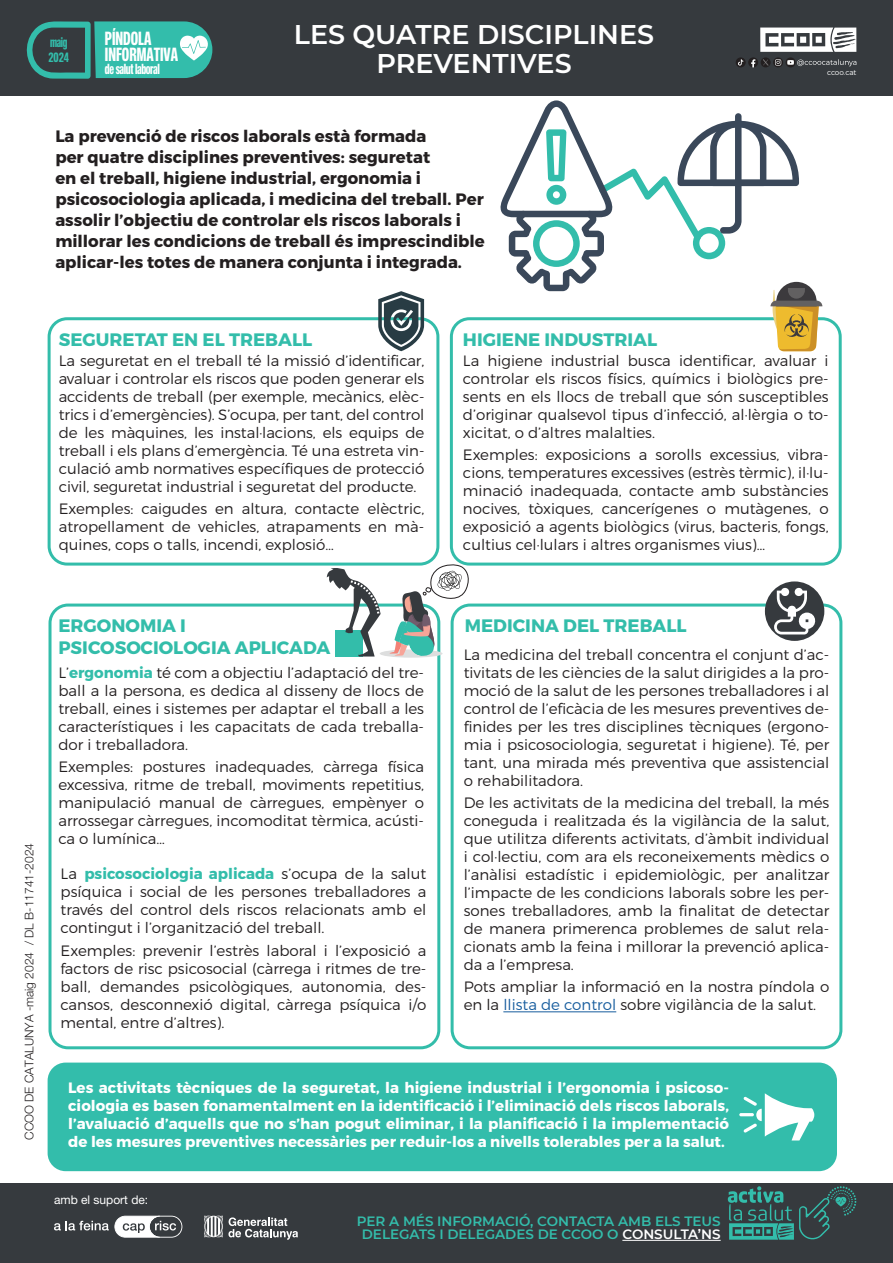
<style>
.page{position:relative;width:893px;height:1263px;background:#fff}
.page>*{position:absolute;margin:0;border:0;box-sizing:border-box;transform-origin:0 0}
.t1{font:600 27px/28.5px "Montserrat";color:#fff;text-align:center}
.t2{font:18.6px/16.2px "Neue Helvetica 79 Cm Bd";color:#fff}
.t3{font:700 18px/22.2px "Montserrat";color:#33bdaa}
.t4{font:700 16.5px/21px "Montserrat";color:#231f20}
.t5{font:300 15px/18px "Montserrat";color:#231f20;text-align:justify}
.t6{font:700 15px/18px "Montserrat";color:#fff;text-align:justify}
.t7{font:14.25px "Neue Helvetica 79 Cm Bd";letter-spacing:-.03em;color:#fff}
.t8{font:600 13.5px/13.5px "Montserrat";color:#33bdab;text-align:center}
.t9{font:13.5px/15.6px "Neue Helvetica 79 Cm Bd";letter-spacing:-.015em;color:#33bdab}
.t10{font:12px "Helvetica Neue LT 45 Lt";color:#231f20}
.t11{font:12px "Helvetica Neue LT 55 Rm";color:#fff}
.t12{font:300 7.35px "Montserrat";letter-spacing:-.025em;color:#fff}
.s1{font-weight:700;color:#33bdaa}
.s2{color:#175d9e}
.s3{color:#fff}
</style>
<div class="page">
<div style="left:49px;top:603px;width:391px;height:446px;border:3px solid #33bdaa;border-radius:18px"></div>
<div style="left:451px;top:603px;width:391px;height:446px;border:3px solid #33bdaa;border-radius:18px"></div>
<div style="left:450px;top:317px;width:392px;height:249px;border:3px solid #33bdaa;border-radius:18px"></div>
<div style="left:48px;top:317px;width:391px;height:249px;border:3px solid #33bdaa;border-radius:18px"></div>
<div style="left:0;top:0;width:893px;height:96px;background:#363a3e"></div>
<div style="left:0;top:1183px;width:893px;height:80px;background:#363a3e"></div>
<svg style="left:26px;top:21px;width:186px;height:58px"></svg>
<hr style="left:622px;top:1240px;width:99px;height:1px;background:#fff">
<div style="left:736px;top:57px;width:10px;height:10px;background:#231f20;border-radius:50%"></div>
<svg style="left:738px;top:28px;width:118px;height:39px"></svg>
<div style="left:48px;top:1062px;width:789px;height:109px;background:#33bdab;border-radius:18px"></div>
<hr style="left:739px;top:1113px;width:15px;height:3px;background:#fff;border-radius:2px">
<svg style="left:743px;top:1093px;width:71px;height:47px"></svg>
<svg style="left:728px;top:1186px;width:128px;height:54px"></svg>
<svg style="left:204px;top:1215px;width:94px;height:25px"></svg>
<svg style="left:54px;top:1216px;width:128px;height:21px"></svg>
<div style="left:765px;top:581px;width:59px;height:60px;background:#363a3e;border-radius:50%"></div>
<svg style="left:774px;top:586px;width:44px;height:48px"></svg>
<hr style="left:503px;top:1011px;width:113px;height:1px;background:#175d9e">
<svg style="left:378px;top:291px;width:46px;height:60px"></svg>
<svg style="left:327px;top:568px;width:54px;height:88px"></svg>
<div style="left:380px;top:649px;width:63px;height:9px;background:#dddede;border-radius:50%"></div>
<svg style="left:389px;top:564px;width:82px;height:92px"></svg>
<svg style="left:499px;top:100px;width:323px;height:251px"></svg>
<div style="left:735px;top:121px;width:6px;height:65px;background:#3a485a;border-radius:3px"></div>
<h1 class="t1" style="left:294px;top:19px;width:362px">LES QUATRE DISCIPLINES<br>PREVENTIVES</h1>
<p class="t9" style="left:48px;top:34px;width:22px">maig<br>2024</p>
<p class="t2" style="left:105px;top:30px;width:75px">PÍNDOLA<br>INFORMATIVA</p>
<p class="t7" style="left:105px;top:60px;width:56px">de salut laboral</p>
<p class="t12" style="left:827px;top:68px;width:31px">ccoo.cat</p>
<p class="t4" style="left:55px;top:126px;width:431px">La prevenció de riscos laborals està formada<br>per quatre disciplines preventives: seguretat<br>en el treball, higiene industrial, ergonomia i psicosociologia aplicada, i medicina del treball. Per assolir l’objectiu de controlar els riscos laborals i millorar les condicions de treball és imprescindible aplicar-les totes de manera conjunta i integrada.</p>
<p class="t3" style="left:59px;top:329px;width:255px">SEGURETAT EN EL TREBALL</p>
<p class="t5" style="left:59px;top:351px;width:367px">La seguretat en el treball té la missió d’identificar, avaluar i controlar els riscos que poden generar els accidents de treball (per exemple, mecànics, elèc&shy;trics i d’emergències). S’ocupa, per tant, del control de les màquines, les instal·lacions, els equips de treball i els plans d’emergència. Té una estreta vin&shy;culació amb normatives específiques de protecció civil, seguretat industrial i seguretat del producte.</p>
<p class="t5" style="left:59px;top:500px;width:367px">Exemples: caigudes en altura, contacte elèctric, atropellament de vehicles, atrapaments en mà&shy;quines, cops o talls, incendi, explosió…</p>
<p class="t3" style="left:463px;top:329px;width:196px">HIGIENE INDUSTRIAL</p>
<p class="t5" style="left:463px;top:351px;width:367px">La higiene industrial busca identificar, avaluar i controlar els riscos físics, químics i biològics pre&shy;sents en els llocs de treball que són susceptibles d’originar qualsevol tipus d’infecció, al·lèrgia o to&shy;xicitat, o d’altres malalties.</p>
<p class="t5" style="left:463px;top:446px;width:367px">Exemples: exposicions a sorolls excessius, vibra&shy;cions, temperatures excessives (estrès tèrmic), il·lu&shy;minació inadequada, contacte amb substàncies nocives, tòxiques, cancerígenes o mutàgenes, o exposició a agents biològics (virus, bacteris, fongs, cultius cel·lulars i altres organismes vius)…</p>
<p class="t10" style="left:22px;top:1140px;width:298px;rotate:-90deg">CCOO DE CATALUNYA -maig 2024 / DL B-11741-2024</p>
<p class="t3" style="left:58px;top:615px;width:274px">ERGONOMIA I<br>PSICOSOCIOLOGIA APLICADA</p>
<p class="t5" style="left:58px;top:663px;width:367px">L’<span class="s1">ergonomia</span> té com a objectiu l’adaptació del tre&shy;ball a la persona, es dedica al disseny de llocs de treball, eines i sistemes per adaptar el treball a les característiques i les capacitats de cada treballa&shy;dor i treballadora.</p>
<p class="t5" style="left:58px;top:758px;width:367px">Exemples: postures inadequades, càrrega física excessiva, ritme de treball, moviments repetitius, manipulació manual de càrregues, empènyer o arrossegar càrregues, incomoditat tèrmica, acústi&shy;ca o lumínica…</p>
<p class="t5" style="left:61px;top:865px;width:367px">La <span class="s1">psicosociologia aplicada</span> s’ocupa de la salut psíquica i social de les persones treballadores a través del control dels riscos relacionats amb el contingut i l’organització del treball.</p>
<p class="t5" style="left:61px;top:941px;width:367px">Exemples: prevenir l’estrès laboral i l’exposició a factors de risc psicosocial (càrrega i ritmes de tre&shy;ball, demandes psicològiques, autonomia, des&shy;cansos, desconnexió digital, càrrega psíquica i/o mental, entre d’altres).</p>
<p class="t3" style="left:465px;top:615px;width:223px">MEDICINA DEL TREBALL</p>
<p class="t5" style="left:464px;top:645px;width:367px">La medicina del treball concentra el conjunt d’ac&shy;tivitats de les ciències de la salut dirigides a la pro&shy;moció de la salut de les persones treballadores i al control de l’eficàcia de les mesures preventives de&shy;finides per les tres disciplines tècniques (ergono&shy;mia i psicosociologia, seguretat i higiene). Té, per tant, una mirada més preventiva que assistencial o rehabilitadora.</p>
<p class="t5" style="left:464px;top:793px;width:367px">De les activitats de la medicina del treball, la més coneguda i realitzada és la vigilància de la salut, que utilitza diferents activitats, d’àmbit individual i col·lectiu, com ara els reconeixements mèdics o l’anàlisi estadístic i epidemiològic, per analitzar l’impacte de les condicions laborals sobre les per&shy;sones treballadores, amb la finalitat de detectar de manera primerenca problemes de salut rela&shy;cionats amb la feina i millorar la prevenció aplica&shy;da a l’empresa.</p>
<p class="t5" style="left:464px;top:978px;width:367px">Pots ampliar la informació en la nostra píndola o en la <span class="s2">llista de control</span> sobre vigilància de la salut.</p>
<p class="t6" style="left:68px;top:1079px;width:662px">Les activitats tècniques de la seguretat, la higiene industrial i l’ergonomia i psicoso&shy;ciologia es basen fonamentalment en la identificació i l’eliminació dels riscos laborals, l’avaluació d’aquells que no s’han pogut eliminar, i la planificació i la implementació de les mesures preventives necessàries per reduir-los a nivells tolerables per a la salut.</p>
<p class="t11" style="left:54px;top:1192px;width:96px">amb el suport de:</p>
<p class="t8" style="left:357px;top:1214px;width:365px">PER A MÉS INFORMACIÓ, CONTACTA AMB ELS TEUS<br>DELEGATS I DELEGADES DE CCOO O <span class="s3">CONSULTA’NS</span></p>
</div>
